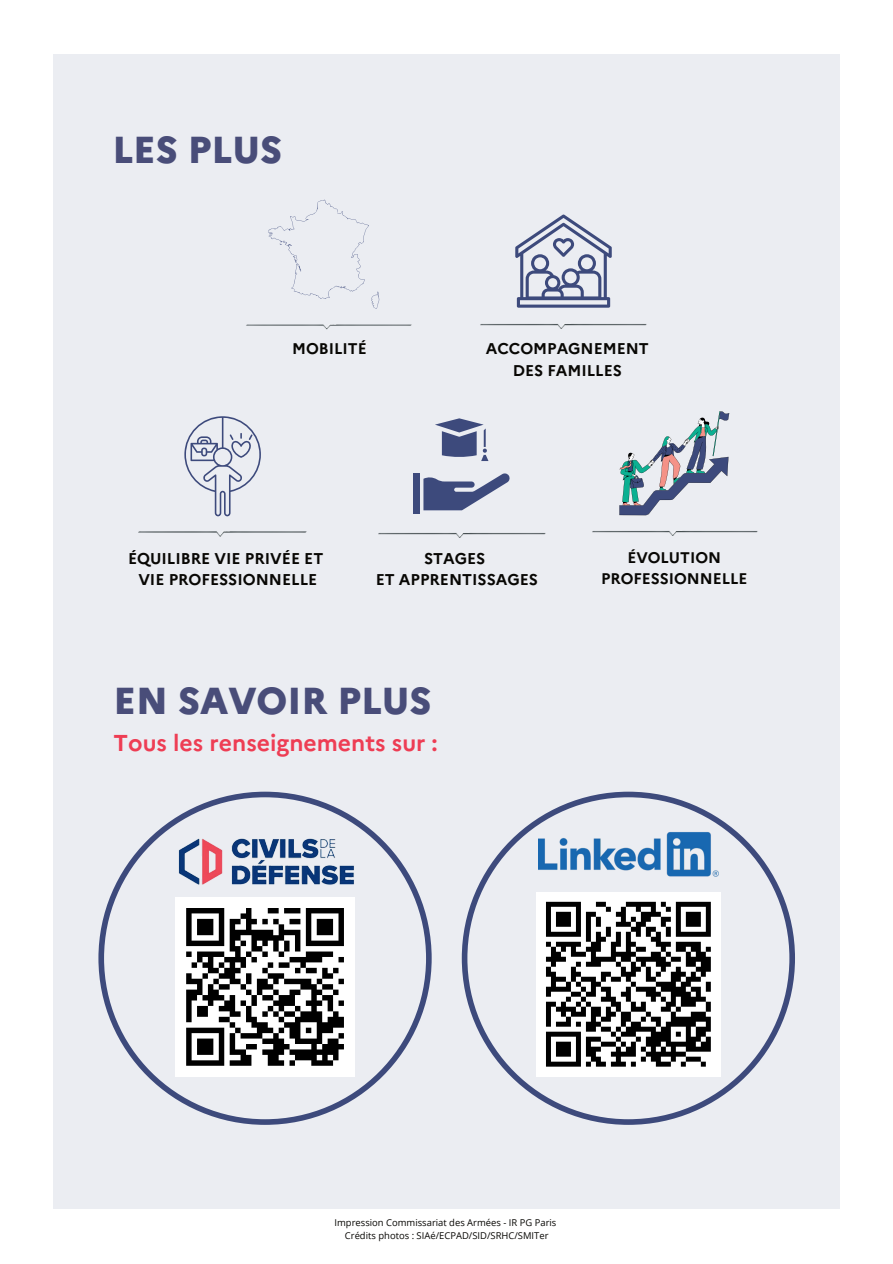
<style>
.page{position:relative;width:893px;height:1264px;background:#fff}
.page>*{position:absolute;margin:0;border:0;box-sizing:border-box;transform-origin:0 0}
.t1{font:800 37.5px "Marianne";color:#494d79}
.t2{font:700 22.95px "Marianne";color:#ee3d54}
.t3{font:700 15.6px/21.3px "Marianne";color:#080704;text-align:center}
.t4{font:700 15.45px/21.3px "Marianne";color:#080704;text-align:center}
.t5{font:9.45px/12.6px "Open Sans";color:#080704;text-align:center}
</style>
<div class="page">
<div style="left:54px;top:54px;width:786px;height:1154px;background:#ebedf2"></div>
<img style="left:246px;top:324px;width:166px;height:6px">
<svg style="left:268px;top:199px;width:111px;height:109px"></svg>
<img style="left:138px;top:531px;width:169px;height:6px">
<svg style="left:184px;top:416px;width:77px;height:100px"></svg>
<img style="left:480px;top:324px;width:167px;height:5px">
<svg style="left:515px;top:214px;width:96px;height:94px"></svg>
<img style="left:378px;top:533px;width:168px;height:5px">
<svg style="left:423px;top:473px;width:87px;height:37px"></svg>
<div style="left:413px;top:473px;width:6px;height:41px;background:#3d4a7c"></div>
<svg style="left:435px;top:418px;width:53px;height:43px"></svg>
<img style="left:592px;top:531px;width:166px;height:5px">
<svg style="left:619px;top:411px;width:110px;height:104px"></svg>
<svg style="left:461px;top:791px;width:334px;height:333px"></svg>
<img style="left:538px;top:825px;width:180px;height:56px">
<svg style="left:98px;top:791px;width:333px;height:333px"></svg>
<img style="left:167px;top:825px;width:196px;height:69px">
<div style="left:175px;top:897px;width:180px;height:179px;background:#fff"></div>
<svg style="left:186px;top:908px;width:158px;height:158px"></svg>
<div style="left:536px;top:891px;width:184px;height:185px;background:#fff"></div>
<svg style="left:546px;top:901px;width:165px;height:166px"></svg>
<h1 class="t1" style="left:112px;top:121px;width:171px">LES PLUS</h1>
<p class="t4" style="left:292px;top:337px;width:76px">MOBILITÉ</p>
<p class="t3" style="left:486px;top:337px;width:164px">ACCOMPAGNEMENT<br>DES FAMILLES</p>
<p class="t3" style="left:128px;top:546px;width:197px">ÉQUILIBRE VIE PRIVÉE ET<br>VIE PROFESSIONNELLE</p>
<p class="t3" style="left:376px;top:546px;width:164px">STAGES<br>ET APPRENTISSAGES</p>
<p class="t4" style="left:601px;top:545px;width:148px">ÉVOLUTION<br>PROFESSIONNELLE</p>
<h1 class="t1" style="left:114px;top:671px;width:319px">EN SAVOIR PLUS</h1>
<h2 class="t2" style="left:114px;top:725px;width:325px">Tous les renseignements sur :</h2>
<p class="t5" style="left:334px;top:1216px;width:223px">Impression Commissariat des Armées - IR PG Paris<br>Crédits photos : SIAé/ECPAD/SID/SRHC/SMITer</p>
</div>
